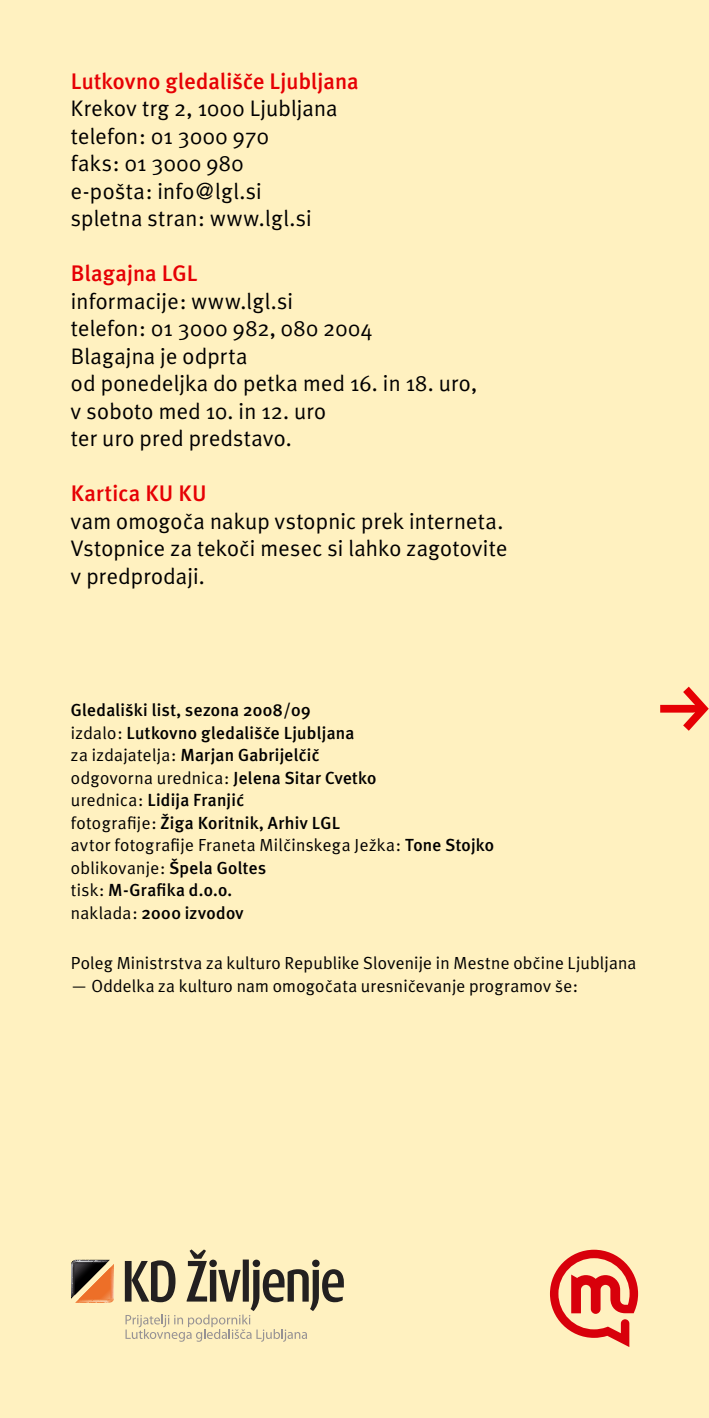
<style>
.page{position:relative;width:709px;height:1418px;background:#fff}
.page>*{position:absolute;margin:0;border:0;box-sizing:border-box;transform-origin:0 0}
.t1{font:77.5px "FF Dingbests";color:#e60004}
.t2{font:22.5px/27.5px "Meta Normal";letter-spacing:.01em;color:#000}
.t3{font:500 22.5px "Meta";letter-spacing:.005em;color:#e60004}
.t4{font:17.5px/22.5px "Meta Normal";letter-spacing:.015em;color:#000}
.t5{font:500 17.5px/22.5px "Meta";letter-spacing:.015em;color:#000}
.s1{font-family:"Meta Normal";font-weight:400}
.s2{font-family:"Meta";font-weight:500}
</style>
<div class="page">
<div style="left:0;top:0;width:709px;height:1417px;background:#fff1c0"></div>
<svg style="left:550px;top:1249px;width:88px;height:97px"></svg>
<svg style="left:71px;top:1259px;width:43px;height:43px"></svg>
<svg style="left:125px;top:1249px;width:219px;height:92px"></svg>
<p class="t3" style="left:71px;top:68px;width:289px">Lutkovno gledaliπËe Ljubljana</p>
<p class="t2" style="left:71px;top:94px;width:268px">Krekov trg 2, 1000 Ljubljana telefon: 01 3000 970<br>faks: 01 3000 980<br>e-poπta: info@lgl.si spletna stran: www.lgl.si</p>
<p class="t3" style="left:71px;top:260px;width:128px">Blagajna LGL</p>
<p class="t2" style="left:71px;top:287px;width:407px">informacije: www.lgl.si<br>telefon: 01 3000 982, 080 2004<br>Blagajna je odprta<br>od ponedeljka do petka med 16. in 18. uro, v soboto med 10. in 12. uro<br>ter uro pred predstavo.</p>
<p class="t3" style="left:71px;top:480px;width:137px">Kartica KU KU</p>
<p class="t2" style="left:71px;top:507px;width:438px">vam omogoËa nakup vstopnic prek interneta.<br>Vstopnice za tekoËi mesec si lahko zagotovite v predprodaji.</p>
<p class="t5" style="left:71px;top:699px;width:285px">Gledaliπki list, sezona 2008/09 <span class="s1">izdalo:</span> Lutkovno gledaliπËe Ljubljana <span class="s1">za izdajatelja:</span> Marjan GabrijelËiË</p>
<p class="t4" style="left:71px;top:766px;width:307px">odgovorna urednica: <span class="s2">Jelena Sitar Cvetko</span></p>
<p class="t5" style="left:71px;top:789px;width:270px"><span class="s1">urednica:</span> Lidija FranjiÊ<br><span class="s1">fotografije:</span> Æiga Koritnik, Arhiv LGL</p>
<p class="t4" style="left:71px;top:834px;width:425px">avtor fotografije Franeta MilËinskega Jeæka: <span class="s2">Tone Stojko </span>oblikovanje: <span class="s2">©pela Goltes</span></p>
<p class="t5" style="left:71px;top:879px;width:174px"><span class="s1">tisk:</span> M-Grafika d.o.o. <span class="s1">naklada:</span> 2000 izvodov</p>
<p class="t4" style="left:71px;top:951px;width:567px">Poleg Ministrstva za kulturo Republike Slovenije in Mestne obËine Ljubljana</p>
<p class="t4" style="left:71px;top:974px;width:509px">— Oddelka za kulturo nam omogoËata uresniËevanje programov πe:</p>
<h1 class="t1" style="left:653px;top:667px;width:63px">f</h1>
</div>
